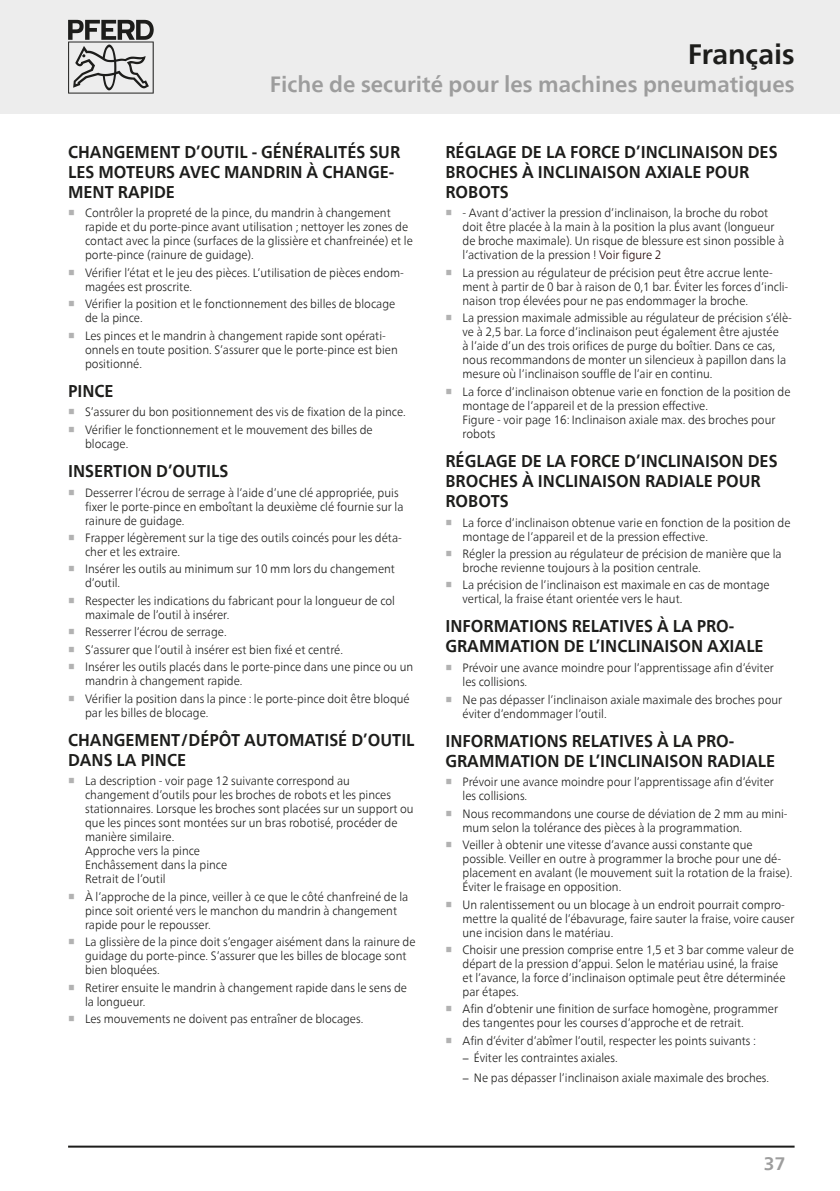
<style>
.page{position:relative;width:840px;height:1191px;background:#fff}
.page>*{position:absolute;margin:0;border:0;box-sizing:border-box;transform-origin:0 0}
.Headline{font:700 28px "Neue Frutiger World";letter-spacing:-.005em;color:#1d1d1b}
.Subhead_grau{font:700 22px "Neue Frutiger World";color:#9d9d9d}
.t1{font:700 18px "Neue Frutiger World";color:#9d9d9d}
.Copy_Head{font:700 17px/20px "Neue Frutiger World";color:#1d1d1b;scale:.95 1}
.t2{font:300 12px/14px "Neue Frutiger World";color:#1d1d1b;scale:.95 1}
.s1{font-family:"Arial Unicode MS";font-weight:700;color:#b2b2b2}
.s2{color:#210000}
</style>
<div class="page">
<div style="left:0;top:0;width:839px;height:113px;background:#ededed"></div>
<svg style="left:68px;top:20px;width:86px;height:74px"></svg>
<hr style="left:68px;top:1145px;width:726px;height:2px;background:#1d1d1b">
<p class="Headline" style="left:687px;top:29px;width:108px">Français</p>
<p class="Subhead_grau" style="left:269px;top:65px;width:526px">Fiche de securité pour les machines pneumatiques</p>
<p class="Copy_Head" style="left:68px;top:142px;width:351px">CHANGEMENT D’OUTIL - GÉNÉRALITÉS SUR<br>LES MOTEURS AVEC MANDRIN À CHANGE-<br>MENT RAPIDE</p>
<p class="t2" style="left:85px;top:206px;width:346px;text-indent:-17px"><span class="s1">■</span> Contrôler la propreté de la pince, du mandrin à changement rapide et du porte-pince avant utilisation ; nettoyer les zones de contact avec la pince (surfaces de la glissière et chanfreinée) et le porte-pince (rainure de guidage).</p>
<p class="t2" style="left:85px;top:266px;width:337px;text-indent:-17px"><span class="s1">■</span> Vérifier l’état et le jeu des pièces. L’utilisation de pièces endom&shy;magées est proscrite.</p>
<p class="t2" style="left:85px;top:297px;width:328px;text-indent:-17px"><span class="s1">■</span> Vérifier la position et le fonctionnement des billes de blocage de la pince.</p>
<p class="t2" style="left:85px;top:328px;width:330px;text-indent:-17px"><span class="s1">■</span> Les pinces et le mandrin à changement rapide sont opérati&shy;onnels en toute position. S’assurer que le porte-pince est bien positionné.</p>
<p class="Copy_Head" style="left:68px;top:380px;width:49px">PINCE</p>
<p class="t2" style="left:68px;top:405px;width:357px"><span class="s1">■</span> S’assurer du bon positionnement des vis de fixation de la pince.</p>
<p class="t2" style="left:85px;top:423px;width:304px;text-indent:-17px"><span class="s1">■</span> Vérifier le fonctionnement et le mouvement des billes de blocage.</p>
<p class="Copy_Head" style="left:68px;top:461px;width:170px">INSERTION D’OUTILS</p>
<p class="t2" style="left:85px;top:485px;width:336px;text-indent:-17px"><span class="s1">■</span> Desserrer l’écrou de serrage à l’aide d’une clé appropriée, puis fixer le porte-pince en emboîtant la deuxième clé fournie sur la rainure de guidage.</p>
<p class="t2" style="left:85px;top:531px;width:335px;text-indent:-17px"><span class="s1">■</span> Frapper légèrement sur la tige des outils coincés pour les déta&shy;cher et les extraire.</p>
<p class="t2" style="left:85px;top:562px;width:327px;text-indent:-17px"><span class="s1">■</span> Insérer les outils au minimum sur 10 mm lors du changement d’outil.</p>
<p class="t2" style="left:85px;top:594px;width:327px;text-indent:-17px"><span class="s1">■</span> Respecter les indications du fabricant pour la longueur de col maximale de l’outil à insérer.</p>
<p class="t2" style="left:68px;top:625px;width:168px"><span class="s1">■</span> Resserrer l’écrou de serrage.</p>
<p class="t2" style="left:68px;top:642px;width:291px"><span class="s1">■</span> S’assurer que l’outil à insérer est bien fixé et centré.</p>
<p class="t2" style="left:85px;top:660px;width:346px;text-indent:-17px"><span class="s1">■</span> Insérer les outils placés dans le porte-pince dans une pince ou un mandrin à changement rapide.</p>
<p class="t2" style="left:85px;top:691px;width:343px;text-indent:-17px"><span class="s1">■</span> Vérifier la position dans la pince : le porte-pince doit être bloqué par les billes de blocage.</p>
<p class="Copy_Head" style="left:68px;top:729px;width:366px">CHANGEMENT/DÉPÔT AUTOMATISÉ D’OUTIL<br>DANS LA PINCE</p>
<p class="t2" style="left:85px;top:774px;width:347px;text-indent:-17px"><span class="s1">■</span> La description - voir page 12 suivante correspond au changement d’outils pour les broches de robots et les pinces stationnaires. Lorsque les broches sont placées sur un support ou que les pinces sont montées sur un bras robotisé, procéder de manière similaire.<br>Approche vers la pince<br>Enchâssement dans la pince<br>Retrait de l’outil</p>
<p class="t2" style="left:85px;top:889px;width:341px;text-indent:-17px"><span class="s1">■</span> À l’approche de la pince, veiller à ce que le côté chanfreiné de la pince soit orienté vers le manchon du mandrin à changement rapide pour le repousser.</p>
<p class="t2" style="left:85px;top:935px;width:349px;text-indent:-17px"><span class="s1">■</span> La glissière de la pince doit s’engager aisément dans la rainure de guidage du porte-pince. S’assurer que les billes de blocage sont bien bloquées.</p>
<p class="t2" style="left:85px;top:980px;width:340px;text-indent:-17px"><span class="s1">■</span> Retirer ensuite le mandrin à changement rapide dans le sens de la longueur.</p>
<p class="t2" style="left:68px;top:1011px;width:312px"><span class="s1">■</span> Les mouvements ne doivent pas entraîner de blocages.</p>
<p class="Copy_Head" style="left:445px;top:142px;width:351px">RÉGLAGE DE LA FORCE D’INCLINAISON DES<br>BROCHES À INCLINAISON AXIALE POUR<br>ROBOTS</p>
<p class="t2" style="left:462px;top:206px;width:340px;text-indent:-17px"><span class="s1">■</span> - Avant d’activer la pression d’inclinaison, la broche du robot doit être placée à la main à la position la plus avant (longueur de broche maximale). Un risque de blessure est sinon possible à l’activation de la pression ! <span class="s2">Voir figure 2</span></p>
<p class="t2" style="left:462px;top:266px;width:344px;text-indent:-17px"><span class="s1">■</span> La pression au régulateur de précision peut être accrue lente&shy;ment à partir de 0 bar à raison de 0,1 bar. Éviter les forces d’incli&shy;naison trop élevées pour ne pas endommager la broche.</p>
<p class="t2" style="left:462px;top:311px;width:348px;text-indent:-17px"><span class="s1">■</span> La pression maximale admissible au régulateur de précision s’élè&shy;ve à 2,5 bar. La force d’inclinaison peut également être ajustée<br>à l’aide d’un des trois orifices de purge du boîtier. Dans ce cas, nous recommandons de monter un silencieux à papillon dans la mesure où l’inclinaison souffle de l’air en continu.</p>
<p class="t2" style="left:462px;top:384px;width:346px;text-indent:-17px"><span class="s1">■</span> La force d’inclinaison obtenue varie en fonction de la position de montage de l’appareil et de la pression effective.<br>Figure - voir page 16: Inclinaison axiale max. des broches pour robots</p>
<p class="Copy_Head" style="left:445px;top:450px;width:351px">RÉGLAGE DE LA FORCE D’INCLINAISON DES<br>BROCHES À INCLINAISON RADIALE POUR<br>ROBOTS</p>
<p class="t2" style="left:462px;top:515px;width:346px;text-indent:-17px"><span class="s1">■</span> La force d’inclinaison obtenue varie en fonction de la position de montage de l’appareil et de la pression effective.</p>
<p class="t2" style="left:462px;top:547px;width:337px;text-indent:-17px"><span class="s1">■</span> Régler la pression au régulateur de précision de manière que la broche revienne toujours à la position centrale.</p>
<p class="t2" style="left:462px;top:578px;width:325px;text-indent:-17px"><span class="s1">■</span> La précision de l’inclinaison est maximale en cas de montage vertical, la fraise étant orientée vers le haut.</p>
<p class="Copy_Head" style="left:445px;top:616px;width:336px">INFORMATIONS RELATIVES À LA PRO-<br>GRAMMATION DE L’INCLINAISON AXIALE</p>
<p class="t2" style="left:462px;top:661px;width:329px;text-indent:-17px"><span class="s1">■</span> Prévoir une avance moindre pour l’apprentissage afin d’éviter les collisions.</p>
<p class="t2" style="left:462px;top:692px;width:338px;text-indent:-17px"><span class="s1">■</span> Ne pas dépasser l’inclinaison axiale maximale des broches pour éviter d’endommager l’outil.</p>
<p class="Copy_Head" style="left:445px;top:730px;width:348px">INFORMATIONS RELATIVES À LA PRO-<br>GRAMMATION DE L’INCLINAISON RADIALE</p>
<p class="t2" style="left:462px;top:775px;width:329px;text-indent:-17px"><span class="s1">■</span> Prévoir une avance moindre pour l’apprentissage afin d’éviter les collisions.</p>
<p class="t2" style="left:462px;top:806px;width:343px;text-indent:-17px"><span class="s1">■</span> Nous recommandons une course de déviation de 2 mm au mini&shy;mum selon la tolérance des pièces à la programmation.</p>
<p class="t2" style="left:462px;top:838px;width:348px;text-indent:-17px"><span class="s1">■</span> Veiller à obtenir une vitesse d’avance aussi constante que possible. Veiller en outre à programmer la broche pour une dé&shy;placement en avalant (le mouvement suit la rotation de la fraise).<br>Éviter le fraisage en opposition.</p>
<p class="t2" style="left:462px;top:897px;width:350px;text-indent:-17px"><span class="s1">■</span> Un ralentissement ou un blocage à un endroit pourrait compro&shy;mettre la qualité de l’ébavurage, faire sauter la fraise, voire causer une incision dans le matériau.</p>
<p class="t2" style="left:462px;top:942px;width:350px;text-indent:-17px"><span class="s1">■</span> Choisir une pression comprise entre 1,5 et 3 bar comme valeur de départ de la pression d’appui. Selon le matériau usiné, la fraise<br>et l’avance, la force d’inclinaison optimale peut être déterminée par étapes.</p>
<p class="t2" style="left:462px;top:1002px;width:333px;text-indent:-17px"><span class="s1">■</span> Afin d’obtenir une finition de surface homogène, programmer des tangentes pour les courses d’approche et de retrait.</p>
<p class="t2" style="left:445px;top:1033px;width:328px"><span class="s1">■</span> Afin d’éviter d’abîmer l’outil, respecter les points suivants :</p>
<p class="t2" style="left:462px;top:1051px;width:165px">− Éviter les contraintes axiales.</p>
<p class="t2" style="left:462px;top:1070px;width:324px">− Ne pas dépasser l’inclinaison axiale maximale des broches.</p>
<h3 class="t1" style="left:763px;top:1147px;width:23px">37</h3>
</div>
